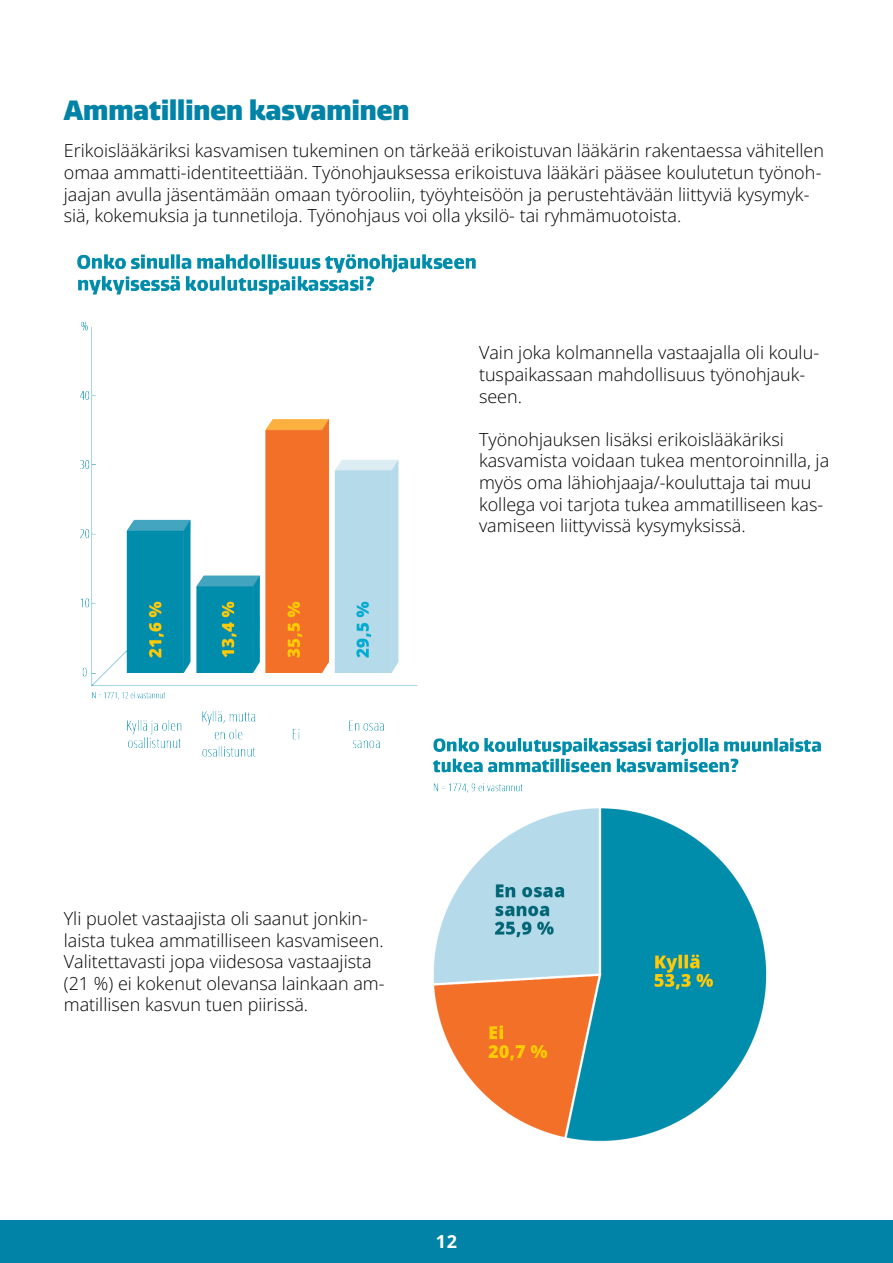
<style>
.page{position:relative;width:893px;height:1263px;background:#fff}
.page>*{position:absolute;margin:0;border:0;box-sizing:border-box;transform-origin:0 0}
.t1{font:900 27px "Quatro";color:#0083a7}
.t2{font:300 18px/21.6px "Open Sans";color:#000}
.t3{font:700 18px "Open Sans";color:#fff}
</style>
<div class="page">
<div style="left:0;top:1220px;width:893px;height:43px;background:#0083a7"></div>
<img style="left:77px;top:254px;width:399px;height:503px">
<img style="left:420px;top:725px;width:401px;height:417px">
<h1 class="t1" style="left:64px;top:94px;width:347px">Ammatillinen kasvaminen</h1>
<p class="t2" style="left:64px;top:140px;width:762px">Erikoislääkäriksi kasvamisen tukeminen on tärkeää erikoistuvan lääkärin rakentaessa vähitellen omaa ammatti-identiteettiään. Työnohjauksessa erikoistuva lääkäri pääsee koulutetun työnoh&shy;jaajan avulla jäsentämään omaan työrooliin, työyhteisöön ja perustehtävään liittyviä kysymyk&shy;siä, kokemuksia ja tunnetiloja. Työnohjaus voi olla yksilö- tai ryhmämuotoista.</p>
<p class="t2" style="left:479px;top:342px;width:342px">Vain joka kolmannella vastaajalla oli koulu&shy;tuspaikassaan mahdollisuus työnohjauk&shy;seen.</p>
<p class="t2" style="left:479px;top:428px;width:352px">Työnohjauksen lisäksi erikoislääkäriksi kasvamista voidaan tukea mentoroinnilla, ja myös oma lähiohjaaja/-kouluttaja tai muu kollega voi tarjota tukea ammatilliseen kas&shy;vamiseen liittyvissä kysymyksissä.</p>
<p class="t2" style="left:64px;top:907px;width:322px">Yli puolet vastaajista oli saanut jonkin&shy;laista tukea ammatilliseen kasvamiseen.<br>Valitettavasti jopa viidesosa vastaajista (21 %) ei kokenut olevansa lainkaan am&shy;matillisen kasvun tuen piirissä.</p>
<p class="t3" style="left:436px;top:1228px;width:23px">12</p>
</div>
